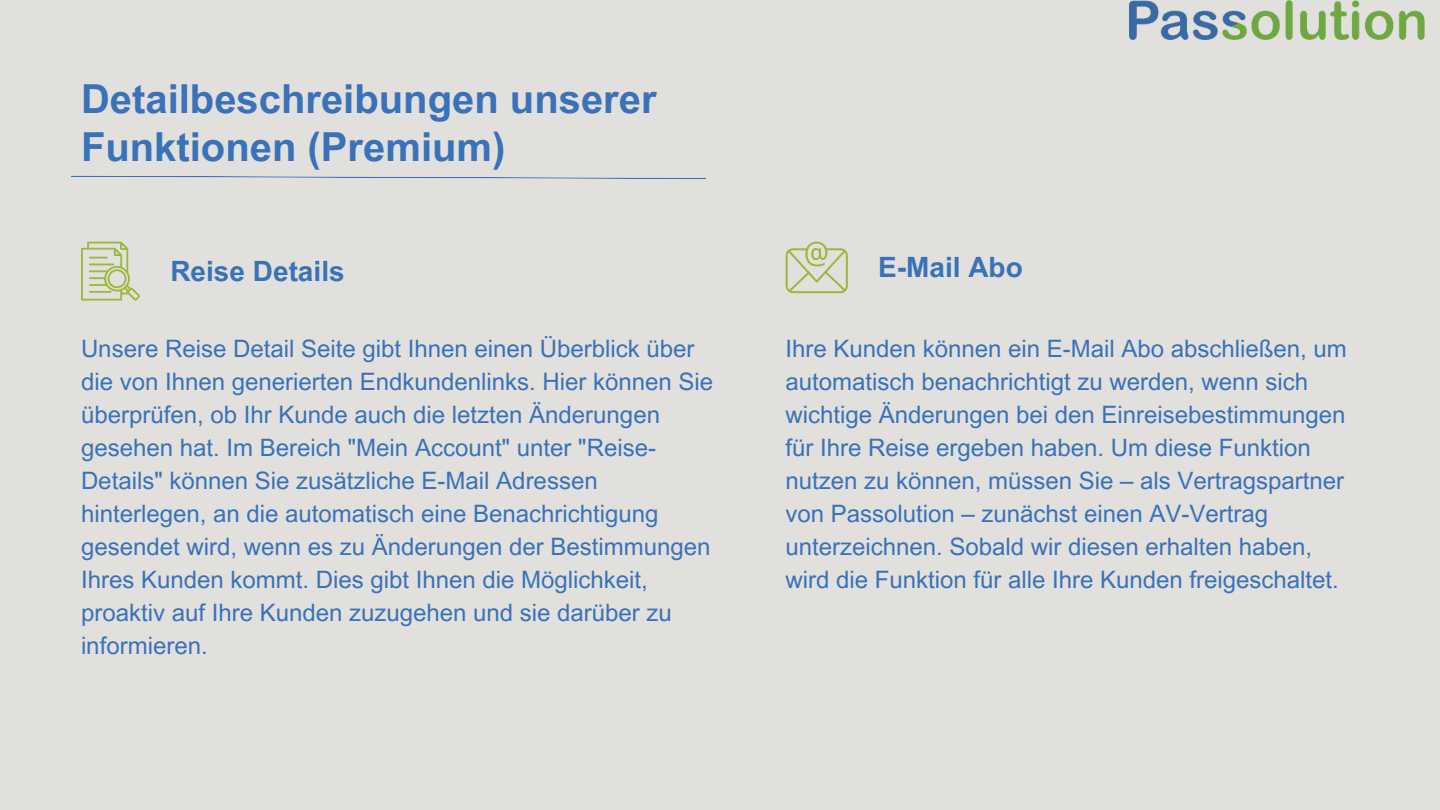
<style>
.page{position:relative;width:1440px;height:810px;background:#e2e0dc}
.page>*{position:absolute;margin:0;border:0;box-sizing:border-box;transform-origin:0 0}
.t1{font:700 40px/47.2px "Arial MT Pro";color:#3972b9}
.t2{font:700 28px "Arial MT Pro";color:#3972b9}
.t3{font:24px/33px "Arial MT Pro";color:#3972b9}
</style>
<div class="page">
<svg style="left:786px;top:242px;width:62px;height:51px"></svg>
<svg style="left:81px;top:242px;width:59px;height:59px"></svg>
<svg style="left:71px;top:176px;width:635px;height:3px"></svg>
<img style="left:1129px;top:0;width:295px;height:40px">
<p class="t1" style="left:81px;top:81px;width:577px">Detailbeschreibungen unserer<br>Funktionen (Premium)</p>
<p class="t2" style="left:170px;top:260px;width:176px">Reise Details</p>
<p class="t3" style="left:81px;top:335px;width:634px">Unsere Reise Detail Seite gibt Ihnen einen Überblick über die von Ihnen generierten Endkundenlinks. Hier können Sie überprüfen, ob Ihr Kunde auch die letzten Änderungen gesehen hat. Im Bereich "Mein Account" unter "Reise-Details" können Sie zusätzliche E-Mail Adressen hinterlegen, an die automatisch eine Benachrichtigung gesendet wird, wenn es zu Änderungen der Bestimmungen Ihres Kunden kommt. Dies gibt Ihnen die Möglichkeit, proaktiv auf Ihre Kunden zuzugehen und sie darüber zu informieren.</p>
<p class="t2" style="left:878px;top:256px;width:146px">E-Mail Abo</p>
<p class="t3" style="left:785px;top:335px;width:563px">Ihre Kunden können ein E-Mail Abo abschließen, um automatisch benachrichtigt zu werden, wenn sich wichtige Änderungen bei den Einreisebestimmungen für Ihre Reise ergeben haben. Um diese Funktion nutzen zu können, müssen Sie – als Vertragspartner von Passolution – zunächst einen AV-Vertrag unterzeichnen. Sobald wir diesen erhalten haben, wird die Funktion für alle Ihre Kunden freigeschaltet.</p>
</div>
